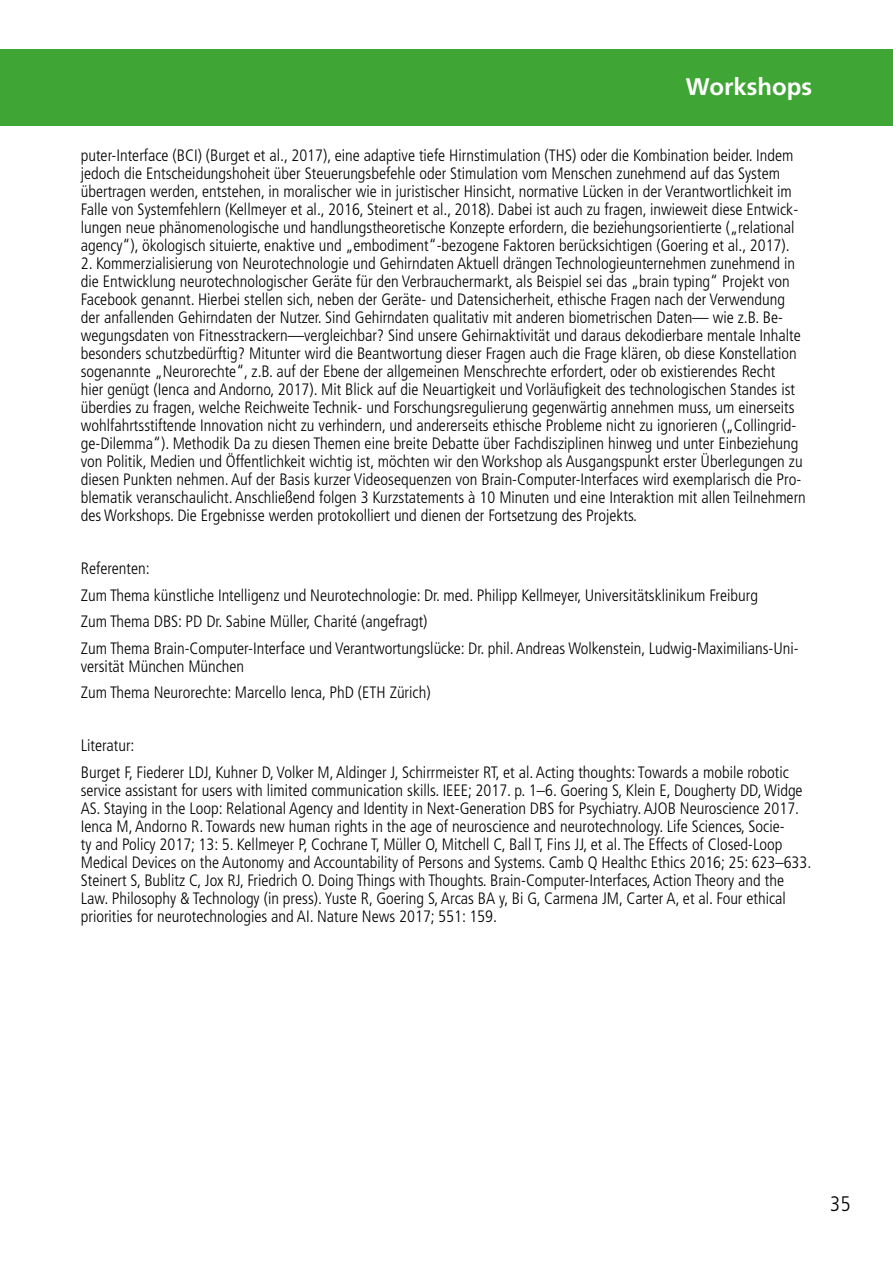
<style>
.page{position:relative;width:893px;height:1263px;background:#fff}
.page>*{position:absolute;margin:0;border:0;box-sizing:border-box;transform-origin:0 0}
.t1{font:700 24px "Frutiger LT Std";color:#fff}
.t2{font:300 condensed 21px "Frutiger LT Std";color:#000}
.t3{font:300 condensed 16.5px/18px "Frutiger LT Std";color:#000}
</style>
<div class="page">
<div style="left:0;top:49px;width:893px;height:76px;background:#3fa535"></div>
<h1 class="t1" style="left:686px;top:72px;width:128px">Workshops</h1>
<p class="t3" style="left:81px;top:147px;width:719px">puter-Interface (BCI) (Burget et al., 2017), eine adaptive tiefe Hirnstimulation (THS) oder die Kombination beider. Indem jedoch die Entscheidungshoheit über Steuerungsbefehle oder Stimulation vom Menschen zunehmend auf das System übertragen werden, entstehen, in moralischer wie in juristischer Hinsicht, normative Lücken in der Verantwortlichkeit im Falle von Systemfehlern (Kellmeyer et al., 2016, Steinert et al., 2018). Dabei ist auch zu fragen, inwieweit diese Entwick&shy;lungen neue phänomenologische und handlungstheoretische Konzepte erfordern, die beziehungsorientierte („relational agency“), ökologisch situierte, enaktive und „embodiment“-bezogene Faktoren berücksichtigen (Goering et al., 2017).</p>
<p class="t3" style="left:81px;top:255px;width:727px">2. Kommerzialisierung von Neurotechnologie und Gehirndaten Aktuell drängen Technologieunternehmen zunehmend in die Entwicklung neurotechnologischer Geräte für den Verbrauchermarkt, als Beispiel sei das „brain typing“ Projekt von Facebook genannt. Hierbei stellen sich, neben der Geräte- und Datensicherheit, ethische Fragen nach der Verwendung der anfallenden Gehirndaten der Nutzer. Sind Gehirndaten qualitativ mit anderen biometrischen Daten— wie z.B. Be&shy;wegungsdaten von Fitnesstrackern—vergleichbar? Sind unsere Gehirnaktivität und daraus dekodierbare mentale Inhalte besonders schutzbedürftig? Mitunter wird die Beantwortung dieser Fragen auch die Frage klären, ob diese Konstellation sogenannte „Neurorechte“, z.B. auf der Ebene der allgemeinen Menschrechte erfordert, oder ob existierendes Recht<br>hier genügt (Ienca and Andorno, 2017). Mit Blick auf die Neuartigkeit und Vorläufigkeit des technologischen Standes ist überdies zu fragen, welche Reichweite Technik- und Forschungsregulierung gegenwärtig annehmen muss, um einerseits wohlfahrtsstiftende Innovation nicht zu verhindern, und andererseits ethische Probleme nicht zu ignorieren („Collingrid&shy;ge-Dilemma“). Methodik Da zu diesen Themen eine breite Debatte über Fachdisziplinen hinweg und unter Einbeziehung von Politik, Medien und Öffentlichkeit wichtig ist, möchten wir den Workshop als Ausgangspunkt erster Überlegungen zu diesen Punkten nehmen. Auf der Basis kurzer Videosequenzen von Brain-Computer-Interfaces wird exemplarisch die Pro&shy;blematik veranschaulicht. Anschließend folgen 3 Kurzstatements à 10 Minuten und eine Interaktion mit allen Teilnehmern des Workshops. Die Ergebnisse werden protokolliert und dienen der Fortsetzung des Projekts.</p>
<p class="t3" style="left:81px;top:555px;width:720px;line-height:26.5px">Referenten:<br>Zum Thema künstliche Intelligenz und Neurotechnologie: Dr. med. Philipp Kellmeyer, Universitätsklinikum Freiburg<br>Zum Thema DBS: PD Dr. Sabine Müller, Charité (angefragt)<br>Zum Thema Brain-Computer-Interface und Verantwortungslücke: Dr. phil. Andreas Wolkenstein, Ludwig-Maximilians-Uni-</p>
<p class="t3" style="left:81px;top:653px;width:351px;line-height:26.5px">versität München München<br>Zum Thema Neurorechte: Marcello Ienca, PhD (ETH Zürich)</p>
<p class="t3" style="left:81px;top:733px;width:710px;line-height:26.5px">Literatur:<br>Burget F, Fiederer LDJ, Kuhner D, Volker M, Aldinger J, Schirrmeister RT, et al. Acting thoughts: Towards a mobile robotic</p>
<p class="t3" style="left:81px;top:781px;width:732px">service assistant for users with limited communication skills. IEEE; 2017. p. 1–6. Goering S, Klein E, Dougherty DD, Widge AS. Staying in the Loop: Relational Agency and Identity in Next-Generation DBS for Psychiatry. AJOB Neuroscience 2017.<br>Ienca M, Andorno R. Towards new human rights in the age of neuroscience and neurotechnology. Life Sciences, Socie-<br>ty and Policy 2017; 13: 5. Kellmeyer P, Cochrane T, Müller O, Mitchell C, Ball T, Fins JJ, et al. The Effects of Closed-Loop Medical Devices on the Autonomy and Accountability of Persons and Systems. Camb Q Healthc Ethics 2016; 25: 623–633.<br>Steinert S, Bublitz C, Jox RJ, Friedrich O. Doing Things with Thoughts. Brain-Computer-Interfaces, Action Theory and the Law. Philosophy &amp; Technology (in press). Yuste R, Goering S, Arcas BA y, Bi G, Carmena JM, Carter A, et al. Four ethical priorities for neurotechnologies and AI. Nature News 2017; 551: 159.</p>
<p class="t2" style="left:830px;top:1191px;width:22px">35</p>
</div>
